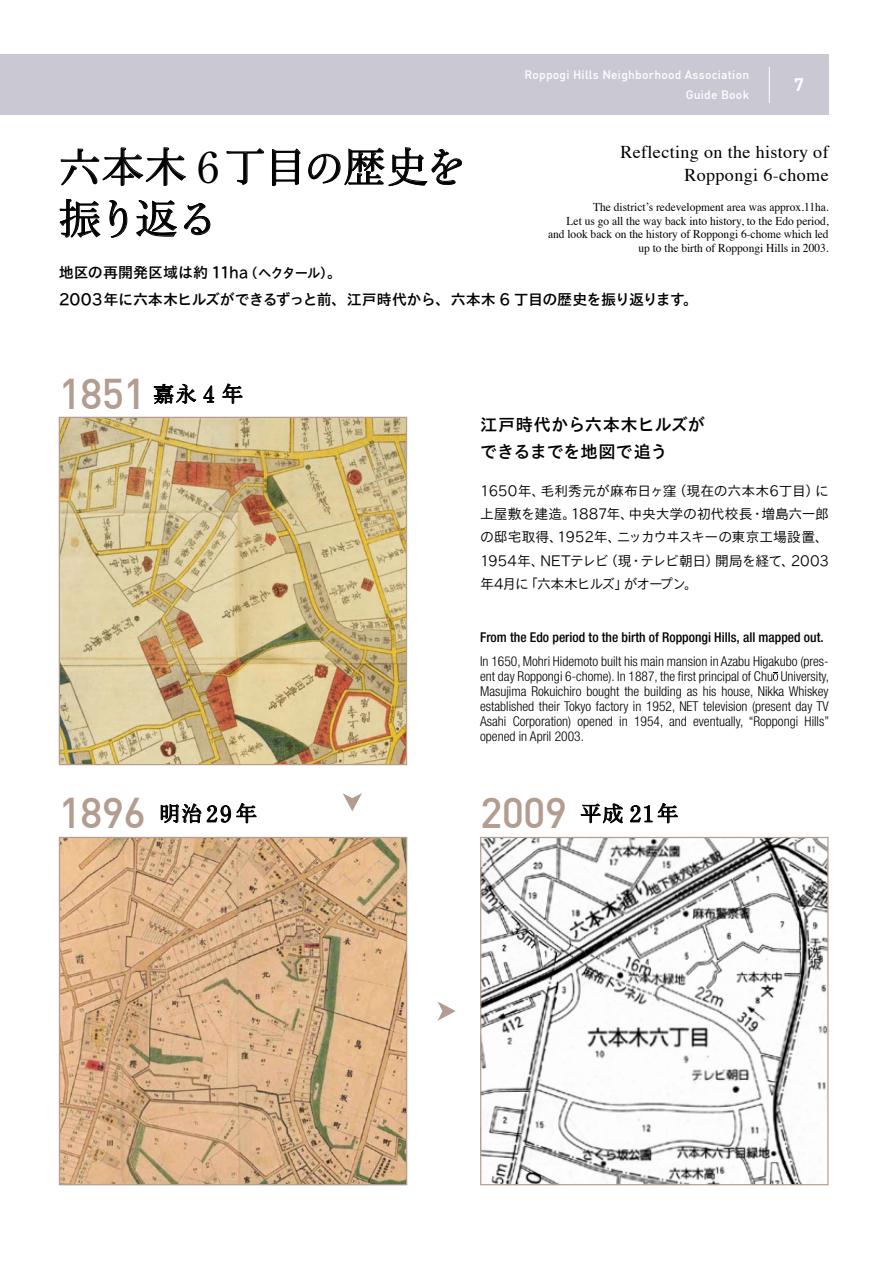
<style>
.page{position:relative;width:895px;height:1265px;background:#fff}
.page>*{position:absolute;margin:0;border:0;box-sizing:border-box;transform-origin:0 0}
.t1{font:500 42.15px/51.9px "Ro H Min Sink Pro";letter-spacing:-.04em;color:#000}
.t2{font:500 42.15px "DIN";letter-spacing:-.02em;color:#b39c90}
.t3{font:500 21px "Ro H Min Sink Pro";color:#000}
.t4{font:18px/22.5px "Times";letter-spacing:.02em;color:#000;text-align:right}
.t5{font:700 18px "DIN";color:#fff}
.t6{font:17.25px/27px "TB Go Std DB";letter-spacing:-.005em;color:#000}
.t7{font:15px/27px "TB Go Std DB";letter-spacing:-.02em;color:#000}
.t8{font:13.8px/23.4px "TB Go Std L";letter-spacing:-.025em;color:#000;text-align:justify}
.t9{font:300 condensed 13.5px/15px "Helvetica Neue";color:#000;text-align:justify}
.t10{font:500 condensed 13.5px "Helvetica Neue";color:#000}
.t11{font:12px/13.5px "Times";color:#000;text-align:right;scale:.95 1}
.t12{font:500 12px/19.5px "DIN";letter-spacing:.02em;color:#fff;text-align:right}
.s1{font-family:"Century Old Style";font-weight:400;font-size:43.65px}
.s2{font-size:13.5px}
.s3{font-size:22.5px}
</style>
<div class="page">
<img style="left:61px;top:419px;width:344px;height:344px">
<div style="left:59px;top:417px;width:348px;height:348px;border:1px solid #b39c90"></div>
<img style="left:61px;top:838px;width:344px;height:345px">
<div style="left:59px;top:836px;width:348px;height:349px;border:1px solid #b39c90"></div>
<img style="left:482px;top:838px;width:344px;height:345px">
<div style="left:480px;top:836px;width:348px;height:349px;border:1px solid #b39c90"></div>
<svg style="left:61px;top:147px;width:125px;height:39px"></svg>
<svg style="left:226px;top:148px;width:38px;height:37px"></svg>
<svg style="left:272px;top:148px;width:28px;height:38px"></svg>
<svg style="left:308px;top:147px;width:154px;height:39px"></svg>
<svg style="left:60px;top:199px;width:41px;height:38px"></svg>
<svg style="left:109px;top:200px;width:18px;height:38px"></svg>
<svg style="left:136px;top:200px;width:41px;height:36px"></svg>
<svg style="left:184px;top:203px;width:26px;height:32px"></svg>
<svg style="left:580px;top:803px;width:42px;height:20px"></svg>
<svg style="left:630px;top:803px;width:47px;height:20px"></svg>
<svg style="left:161px;top:803px;width:40px;height:20px"></svg>
<svg style="left:207px;top:803px;width:49px;height:20px"></svg>
<svg style="left:154px;top:384px;width:42px;height:19px"></svg>
<svg style="left:203px;top:386px;width:11px;height:16px"></svg>
<svg style="left:222px;top:383px;width:20px;height:20px"></svg>
<svg style="left:437px;top:1001px;width:19px;height:19px"></svg>
<svg style="left:343px;top:793px;width:19px;height:18px"></svg>
<svg style="left:773px;top:672px;width:5px;height:8px"></svg>
<div style="left:0;top:55px;width:829px;height:60px;background:#c9c8d3"></div>
<hr style="left:769px;top:67px;width:1px;height:36px;background:#fff">
<h1 class="t1" style="left:59px;top:144px;width:409px">六本木 <span class="s1">6</span>丁目の歴史を振り返る</h1>
<p class="t12" style="left:524px;top:65px;width:226px">Roppogi Hills Neighborhood Association<br>Guide Book</p>
<h3 class="t5" style="left:794px;top:73px;width:11px">7</h3>
<h3 class="t4" style="left:620px;top:139px;width:210px">Reflecting on the history of<br>Roppongi 6-chome</h3>
<p class="t11" style="left:548px;top:199px;width:297px">The district’s redevelopment area was approx.11ha.<br>Let us go all the way back into history, to the Edo period, and look back on the history of Roppongi 6-chome which led up to the birth of Roppongi Hills in 2003.</p>
<p class="t7" style="left:59px;top:259px;width:641px">地区の再開発区域は約 11ha<span class="s2">（ヘクタール）</span>。<br>2003年に六本木ヒルズができるずっと前、江戸時代から、六本木 6 丁目の歴史を振り返ります。</p>
<h1 class="t2" style="left:59px;top:366px;width:89px">1851</h1>
<h2 class="t3" style="left:153px;top:381px;width:91px">嘉永<span class="s3">4</span>年</h2>
<p class="t6" style="left:480px;top:411px;width:227px">江戸時代から六本木ヒルズができるまでを地図で追う</p>
<p class="t8" style="left:480px;top:478px;width:350px">1650年、毛利秀元が麻布日ヶ窪（現在の六本木6丁目）に上屋敷を建造。1887年、中央大学の初代校長・増島六一郎の邸宅取得、1952年、ニッカウヰスキーの東京工場設置、1954年、NETテレビ（現・テレビ朝日）開局を経て、2003年4月に「六本木ヒルズ」がオープン。</p>
<p class="t10" style="left:480px;top:629px;width:345px">From the Edo period to the birth of Roppongi Hills, all mapped out.</p>
<p class="t9" style="left:480px;top:653px;width:350px">In 1650, Mohri Hidemoto built his main mansion in Azabu Higakubo (pres&shy;ent day Roppongi 6-chome). In 1887, the first principal of Chu University, Masujima Rokuichiro bought the building as his house, Nikka Whiskey established their Tokyo factory in 1952, NET television (present day TV Asahi Corporation) opened in 1954, and eventually, “Roppongi Hills” opened in April 2003.</p>
<h1 class="t2" style="left:59px;top:786px;width:89px">1896</h1>
<h1 class="t2" style="left:480px;top:786px;width:89px">2009</h1>
<h2 class="t3" style="left:159px;top:800px;width:99px">明治<span class="s3">29</span>年</h2>
<h2 class="t3" style="left:580px;top:800px;width:99px">平成 <span class="s3">21</span>年</h2>
</div>
